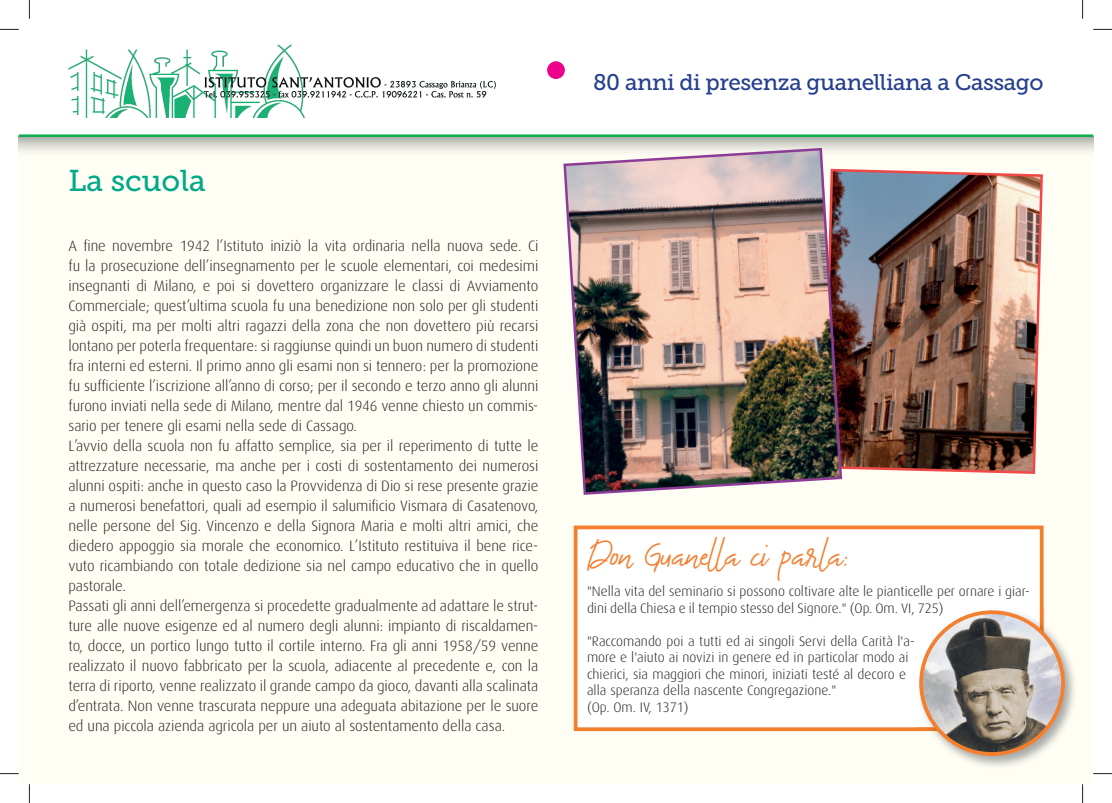
<style>
.page{position:relative;width:1112px;height:803px;background:#fff}
.page>*{position:absolute;margin:0;border:0;box-sizing:border-box;transform-origin:0 0}
.t1{font:37.5px "The Bouquet List";color:#f47f2f}
.t2{font:30px "Museo Slab 500";color:#00a989}
.t3{font:22.5px "Museo Slab 500";letter-spacing:-.02em;color:#253f8e}
.t4{font:300 15px/20px "Dax";letter-spacing:-.005em;color:#231f20}
.t5{font:300 13.75px/16.5px "Dax";color:#231f20}
</style>
<div class="page">
<div style="left:547px;top:61px;width:17px;height:18px;background:#ed028c;border-radius:50%"></div>
<hr style="left:19px;top:134px;width:1073px;height:3px;background:#0cae4d">
<img style="left:68px;top:44px;width:428px;height:74px">
<img style="left:843px;top:168px;width:200px;height:307px">
<img style="left:562px;top:147px;width:281px;height:349px">
<svg style="left:573px;top:525px;width:470px;height:206px"></svg>
<img style="left:916px;top:607px;width:161px;height:162px">
<img style="left:916px;top:607px;width:127px;height:124px">
<img style="left:916px;top:607px;width:26px;height:9px">
<img style="left:920px;top:612px;width:142px;height:142px;border-radius:50%">
<div style="left:919px;top:610px;width:145px;height:146px;border:4px solid #f47f2f;border-radius:50%"></div>
<svg style="left:0;top:29px;width:19px;height:1px"></svg>
<svg style="left:1093px;top:29px;width:18px;height:1px"></svg>
<svg style="left:0;top:773px;width:19px;height:1px"></svg>
<svg style="left:1092px;top:773px;width:19px;height:1px"></svg>
<svg style="left:29px;top:0;width:1px;height:19px"></svg>
<svg style="left:29px;top:784px;width:1px;height:19px"></svg>
<svg style="left:1082px;top:0;width:1px;height:19px"></svg>
<svg style="left:1082px;top:784px;width:1px;height:19px"></svg>
<h2 class="t2" style="left:68px;top:170px;width:139px">La scuola</h2>
<p class="t4" style="left:68px;top:237px;width:471px">A fine novembre 1942 l’Istituto iniziò la vita ordinaria nella nuova sede. Ci fu la prosecuzione dell’insegnamento per le scuole elementari, coi medesimi insegnanti di Milano, e poi si dovettero organizzare le classi di Avviamento Commerciale; quest’ultima scuola fu una benedizione non solo per gli studenti già ospiti, ma per molti altri ragazzi della zona che non dovettero più recarsi lontano per poterla frequentare: si raggiunse quindi un buon numero di studenti fra interni ed esterni. Il primo anno gli esami non si tennero: per la promozione fu sufficiente l’iscrizione all’anno di corso; per il secondo e terzo anno gli alunni furono inviati nella sede di Milano, mentre dal 1946 venne chiesto un commis&shy;sario per tenere gli esami nella sede di Cassago.<br>L’avvio della scuola non fu affatto semplice, sia per il reperimento di tutte le attrezzature necessarie, ma anche per i costi di sostentamento dei numerosi alunni ospiti: anche in questo caso la Provvidenza di Dio si rese presente grazie a numerosi benefattori, quali ad esempio il salumificio Vismara di Casatenovo, nelle persone del Sig. Vincenzo e della Signora Maria e molti altri amici, che diedero appoggio sia morale che economico. L’Istituto restituiva il bene rice&shy;vuto ricambiando con totale dedizione sia nel campo educativo che in quello pastorale.<br>Passati gli anni dell’emergenza si procedette gradualmente ad adattare le strut&shy;ture alle nuove esigenze ed al numero degli alunni: impianto di riscaldamen&shy;to, docce, un portico lungo tutto il cortile interno. Fra gli anni 1958/59 venne realizzato il nuovo fabbricato per la scuola, adiacente al precedente e, con la terra di riporto, venne realizzato il grande campo da gioco, davanti alla scalinata d’entrata. Non venne trascurata neppure una adeguata abitazione per le suore ed una piccola azienda agricola per un aiuto al sostentamento della casa.</p>
<h3 class="t3" style="left:593px;top:73px;width:451px">80 anni di presenza guanelliana a Cassago</h3>
<h1 class="t1" style="left:587px;top:531px;width:264px">Don Guanella ci parla:</h1>
<p class="t5" style="left:587px;top:584px;width:444px">"Nella vita del seminario si possono coltivare alte le pianticelle per ornare i giar&shy;dini della Chiesa e il tempio stesso del Signore." (Op. Om. VI, 725)</p>
<p class="t5" style="left:587px;top:633px;width:329px">"Raccomando poi a tutti ed ai singoli Servi della Carità l'a&shy;more e l'aiuto ai novizi in genere ed in particolar modo ai chierici, sia maggiori che minori, iniziati testé al decoro e alla speranza della nascente Congregazione."<br>(Op. Om. IV, 1371)</p>
</div>
